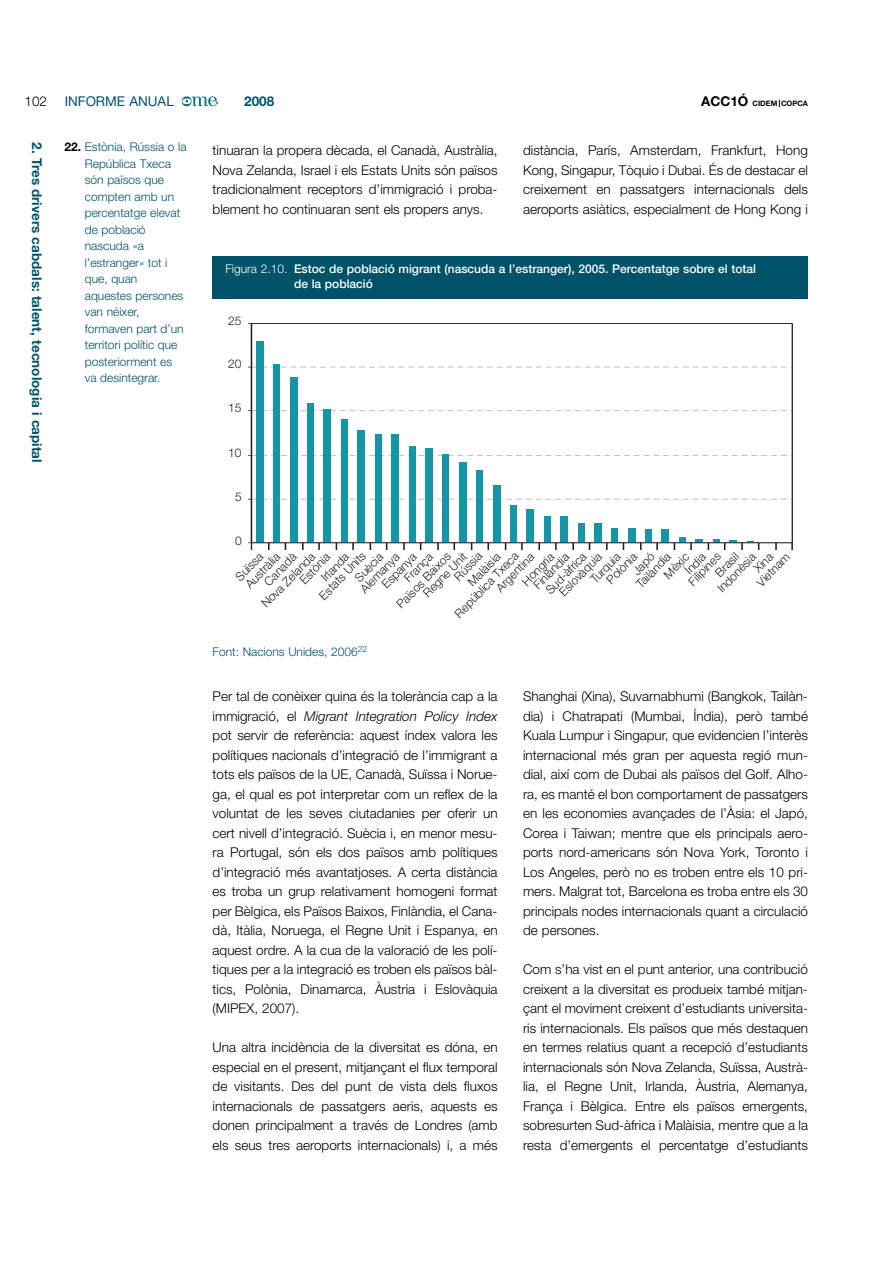
<style>
.page{position:relative;width:893px;height:1263px;background:#fff}
.page>*{position:absolute;margin:0;border:0;box-sizing:border-box;transform-origin:0 0}
.t1{font:300 13.5px/19.5px "Helvetica Neue";color:#000;text-align:justify}
.t2{font:700 13.5px "Helvetica Neue";color:#005269}
.t3{font:13.5px "Helvetica Neue";color:#005269}
.t4{font:300 12px/10.8px "Helvetica Neue";color:#231f20}
.t5{font:300 12px/16.5px "Helvetica Neue";color:#005269}
.t6{font:500 12px/15px "Helvetica Neue";color:#fff}
.t7{font:700 7.5px "Helvetica Neue";color:#000}
.s1{font-size:13.5px}
.s2{font-weight:700;color:#000}
.s3{font-weight:300}
.s4{font-style:italic}
</style>
<div class="page">
<svg style="left:182px;top:96px;width:36px;height:10px"></svg>
<hr style="left:251px;top:323px;width:541px;height:1px;background:#231f20">
<hr style="left:792px;top:323px;width:1px;height:220px;background:#231f20">
<div style="left:256px;top:342px;width:8px;height:201px;background:#1596a6"></div>
<div style="left:273px;top:364px;width:7px;height:179px;background:#1596a6"></div>
<div style="left:290px;top:377px;width:8px;height:166px;background:#1596a6"></div>
<div style="left:307px;top:403px;width:7px;height:140px;background:#1596a6"></div>
<div style="left:324px;top:409px;width:7px;height:134px;background:#1596a6"></div>
<div style="left:341px;top:419px;width:7px;height:124px;background:#1596a6"></div>
<div style="left:358px;top:430px;width:7px;height:113px;background:#1596a6"></div>
<div style="left:375px;top:435px;width:6px;height:108px;background:#1596a6"></div>
<div style="left:391px;top:435px;width:8px;height:108px;background:#1596a6"></div>
<div style="left:408px;top:446px;width:7px;height:97px;background:#1596a6"></div>
<div style="left:425px;top:448px;width:8px;height:95px;background:#1596a6"></div>
<div style="left:442px;top:454px;width:7px;height:89px;background:#1596a6"></div>
<div style="left:459px;top:463px;width:7px;height:80px;background:#1596a6"></div>
<div style="left:476px;top:470px;width:7px;height:73px;background:#1596a6"></div>
<div style="left:493px;top:485px;width:7px;height:58px;background:#1596a6"></div>
<div style="left:510px;top:505px;width:7px;height:38px;background:#1596a6"></div>
<div style="left:526px;top:509px;width:8px;height:34px;background:#1596a6"></div>
<div style="left:544px;top:516px;width:7px;height:27px;background:#1596a6"></div>
<div style="left:560px;top:516px;width:8px;height:27px;background:#1596a6"></div>
<div style="left:578px;top:523px;width:6px;height:20px;background:#1596a6"></div>
<div style="left:594px;top:523px;width:8px;height:20px;background:#1596a6"></div>
<div style="left:611px;top:528px;width:7px;height:15px;background:#1596a6"></div>
<div style="left:628px;top:528px;width:8px;height:15px;background:#1596a6"></div>
<div style="left:645px;top:529px;width:7px;height:14px;background:#1596a6"></div>
<div style="left:662px;top:529px;width:7px;height:14px;background:#1596a6"></div>
<hr style="left:251px;top:323px;width:1px;height:220px;background:#231f20">
<svg style="left:248px;top:499px;width:544px;height:1px"></svg>
<svg style="left:248px;top:455px;width:544px;height:1px"></svg>
<svg style="left:248px;top:410px;width:544px;height:1px"></svg>
<svg style="left:248px;top:366px;width:544px;height:2px"></svg>
<hr style="left:251px;top:542px;width:541px;height:1px;background:#231f20">
<svg style="left:248px;top:542px;width:4px;height:8px"></svg>
<svg style="left:318px;top:543px;width:2px;height:7px"></svg>
<svg style="left:352px;top:543px;width:2px;height:7px"></svg>
<svg style="left:403px;top:543px;width:2px;height:7px"></svg>
<svg style="left:437px;top:543px;width:2px;height:7px"></svg>
<svg style="left:656px;top:543px;width:2px;height:7px"></svg>
<svg style="left:674px;top:538px;width:85px;height:12px"></svg>
<svg style="left:775px;top:543px;width:2px;height:7px"></svg>
<div style="left:213px;top:256px;width:595px;height:42px;background:#005269"></div>
<p class="t1" style="left:25px;top:93px;width:24px">102</p>
<p class="t3" style="left:65px;top:97px;width:111px">INFORME ANUAL</p>
<p class="t2" style="left:244px;top:97px;width:32px">2008</p>
<p class="t7" style="left:701px;top:101px;width:109px"><span class="s1">ACC1Ó</span> CIDEM COPCA</p>
<p class="t2" style="left:42px;top:142px;width:322px;rotate:90deg">2. Tres drivers cabdals: talent, tecnologia i capital</p>
<p class="t5" style="left:85px;top:140px;width:103px;text-indent:-20px"><span class="s2">22.</span> Estònia, Rússia o la<br>República Txeca són països que compten amb un percentatge elevat de població nascuda «a l’estranger» tot i que, quan aquestes persones van néixer, formaven part d’un territori polític que posteriorment es va desintegrar.</p>
<p class="t1" style="left:213px;top:142px;width:286px">tinuaran la propera dècada, el Canadà, Austràlia, Nova Zelanda, Israel i els Estats Units són països tradicionalment receptors d’immigració i proba&shy;blement ho continuaran sent els propers anys.</p>
<p class="t1" style="left:523px;top:142px;width:286px">distància, París, Amsterdam, Frankfurt, Hong Kong, Singapur, Tòquio i Dubai. És de destacar el creixement en passatgers internacionals dels aeroports asiàtics, especialment de Hong Kong i</p>
<p class="t6" style="left:294px;top:262px;width:464px;text-indent:-69px"><span class="s3">Figura 2.10.</span> Estoc de població migrant (nascuda a l’estranger), 2005. Percentatge sobre el total de la població</p>
<p class="t4" style="left:228px;top:316px;width:15px">25</p>
<p class="t4" style="left:228px;top:360px;width:15px">20</p>
<p class="t4" style="left:228px;top:403px;width:15px">15</p>
<p class="t4" style="left:228px;top:449px;width:15px">10</p>
<p class="t4" style="left:235px;top:536px;width:8px">0</p>
<p class="t4" style="left:263px;top:581px;width:42px;rotate:-46deg">Canadà</p>
<p class="t4" style="left:445px;top:568px;width:36px;text-indent:-33px;rotate:-46deg">Regne Unit<br>Rús ia</p>
<p class="t4" style="left:632px;top:570px;width:27px;rotate:-46deg">Japó</p>
<p class="t4" style="left:714px;top:572px;width:30px;rotate:-46deg">Brasil</p>
<p class="t4" style="left:310px;top:586px;width:63px;line-height:11.6px;text-align:center;rotate:-46deg">Irlanda<br>Estats Units</p>
<p class="t4" style="left:454px;top:613px;width:87px;rotate:-46deg">República Txeca</p>
<p class="t4" style="left:290px;top:571px;width:39px;line-height:11.2px;text-indent:-44px;rotate:-46deg">Nova Zelanda<br>Estònia</p>
<p class="t4" style="left:550px;top:583px;width:57px;text-indent:-8px;rotate:-46deg">Sud àfrica<br>Eslovàquia</p>
<p class="t4" style="left:234px;top:576px;width:35px;rotate:-46deg">Suïs a</p>
<p class="t4" style="left:395px;top:603px;width:74px;rotate:-46deg">Països Baixos</p>
<p class="t4" style="left:635px;top:583px;width:46px;rotate:-46deg">Tailàndia</p>
<p class="t4" style="left:467px;top:581px;width:43px;rotate:-46deg">Malàisia</p>
<p class="t4" style="left:359px;top:588px;width:52px;rotate:-46deg">Alemanya</p>
<p class="t4" style="left:381px;top:583px;width:46px;rotate:-46deg">Espanya</p>
<p class="t4" style="left:525px;top:577px;width:47px;text-indent:-5px;rotate:-46deg">Hongria<br>Finlàndia</p>
<p class="t4" style="left:687px;top:581px;width:42px;rotate:-46deg">Fil pines</p>
<p class="t4" style="left:354px;top:577px;width:36px;rotate:-46deg">Suècia</p>
<p class="t4" style="left:716px;top:587px;width:51px;rotate:-46deg">Indonèsia</p>
<p class="t4" style="left:605px;top:579px;width:40px;rotate:-46deg">Polònia</p>
<p class="t4" style="left:495px;top:587px;width:51px;rotate:-46deg">Argentina</p>
<p class="t4" style="left:244px;top:583px;width:45px;rotate:-46deg">Austràlia</p>
<p class="t4" style="left:589px;top:578px;width:39px;rotate:-46deg">Turquia</p>
<p class="t4" style="left:403px;top:577px;width:37px;rotate:-46deg">França</p>
<p class="t4" style="left:753px;top:567px;width:23px;rotate:-46deg">Xina</p>
<p class="t4" style="left:684px;top:569px;width:26px;rotate:-46deg">Índia</p>
<p class="t4" style="left:663px;top:574px;width:32px;rotate:-46deg">Mèxic</p>
<p class="t4" style="left:755px;top:582px;width:43px;rotate:-46deg">Vietnam</p>
<p class="t5" style="left:213px;top:644px;width:156px">Font: Nacions Unides, 2006<sup>22</sup></p>
<p class="t1" style="left:213px;top:688px;width:287px">Per tal de conèixer quina és la tolerància cap a la immigració, el <span class="s4">Migrant Integration Policy Index </span>pot servir de referència: aquest índex valora les polítiques nacionals d’integració de l’immigrant a tots els països de la UE, Canadà, Suïssa i Norue&shy;ga, el qual es pot interpretar com un reflex de la voluntat de les seves ciutadanies per oferir un cert nivell d’integració. Suècia i, en menor mesu&shy;ra Portugal, són els dos països amb polítiques d’integració més avantatjoses. A certa distància es troba un grup relativament homogeni format per Bèlgica, els Països Baixos, Finlàndia, el Cana&shy;dà, Itàlia, Noruega, el Regne Unit i Espanya, en aquest ordre. A la cua de la valoració de les polí&shy;tiques per a la integració es troben els països bàl&shy;tics, Polònia, Dinamarca, Àustria i Eslovàquia (MIPEX, 2007).</p>
<p class="t1" style="left:213px;top:1039px;width:287px">Una altra incidència de la diversitat es dóna, en especial en el present, mitjançant el flux temporal de visitants. Des del punt de vista dels fluxos internacionals de passatgers aeris, aquests es donen principalment a través de Londres (amb els seus tres aeroports internacionals) i, a més</p>
<p class="t1" style="left:523px;top:688px;width:287px">Shanghai (Xina), Suvarnabhumi (Bangkok, Tailàn&shy;dia) i Chatrapati (Mumbai, Índia), però també Kuala Lumpur i Singapur, que evidencien l’interès internacional més gran per aquesta regió mun&shy;dial, així com de Dubai als països del Golf. Alho&shy;ra, es manté el bon comportament de passatgers en les economies avançades de l’Àsia: el Japó, Corea i Taiwan; mentre que els principals aero&shy;ports nord-americans són Nova York, Toronto i Los Angeles, però no es troben entre els 10 pri&shy;mers. Malgrat tot, Barcelona es troba entre els 30 principals nodes internacionals quant a circulació de persones.</p>
<p class="t1" style="left:523px;top:961px;width:286px">Com s’ha vist en el punt anterior, una contribució creixent a la diversitat es produeix també mitjan&shy;çant el moviment creixent d’estudiants universita&shy;ris internacionals. Els països que més destaquen en termes relatius quant a recepció d’estudiants internacionals són Nova Zelanda, Suïssa, Austrà&shy;lia, el Regne Unit, Irlanda, Àustria, Alemanya, França i Bèlgica. Entre els països emergents, sobresurten Sud-àfrica i Malàisia, mentre que a la resta d’emergents el percentatge d’estudiants</p>
</div>
